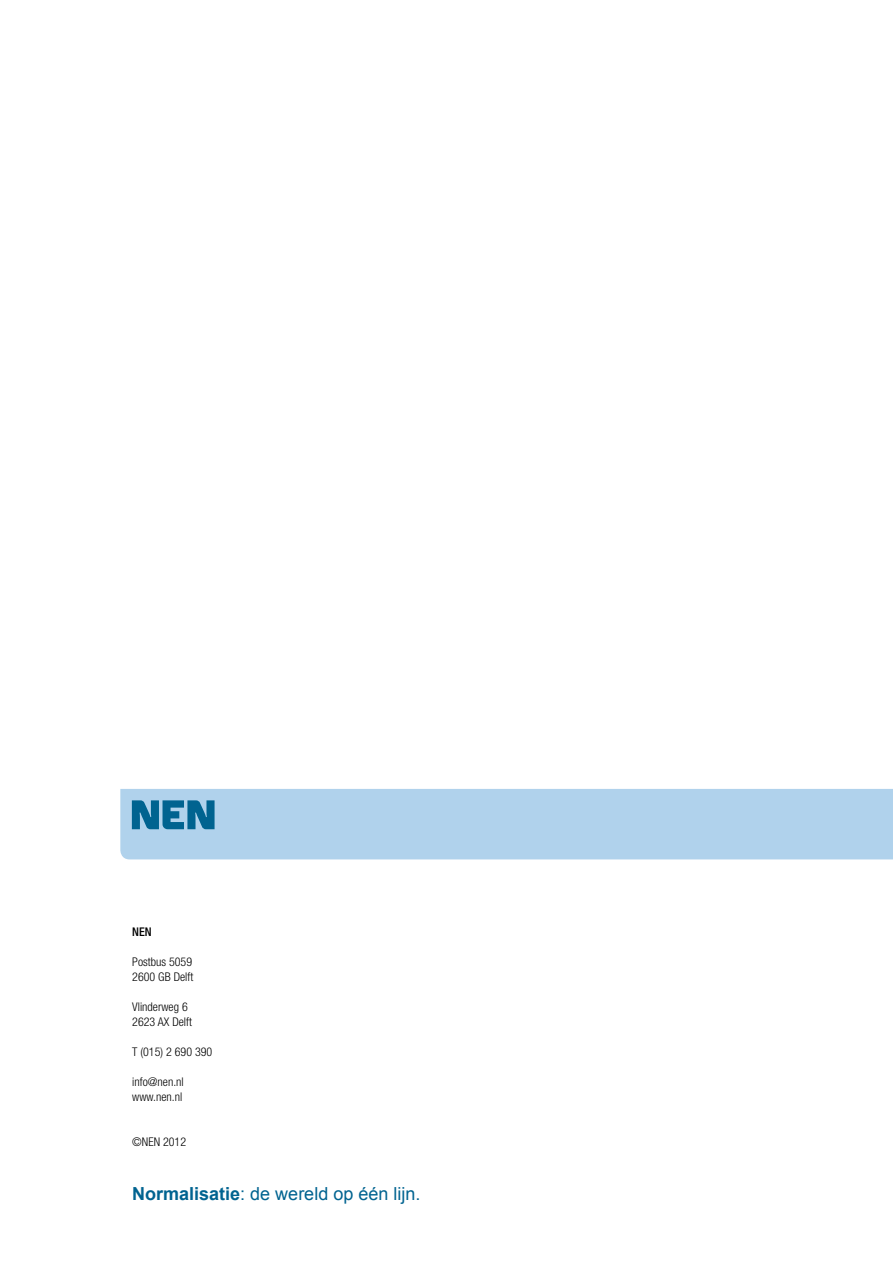
<style>
.page{position:relative;width:893px;height:1263px;background:#fff}
.page>*{position:absolute;margin:0;border:0;box-sizing:border-box;transform-origin:0 0}
.t1{font:18px "Arial";color:#006390}
.t2{font:300 condensed 12px/15px "Helvetica Neue LT Std";color:#000}
.t3{font:500 condensed 12px "Helvetica Neue LT Std";color:#000}
.s1{font-weight:700}
</style>
<div class="page">
<div style="left:120px;top:789px;width:773px;height:70px;background:#b0d2ec"></div>
<svg style="left:132px;top:800px;width:83px;height:29px"></svg>
<p class="t3" style="left:132px;top:924px;width:21px">NEN</p>
<p class="t2" style="left:132px;top:954px;width:63px">Postbus 5059<br>2600 GB Delft</p>
<p class="t2" style="left:132px;top:999px;width:61px">Vlinderweg 6<br>2623 AX Delft</p>
<p class="t2" style="left:132px;top:1044px;width:82px">T (015) 2 690 390</p>
<p class="t2" style="left:132px;top:1074px;width:53px">info@nen.nl www.nen.nl</p>
<p class="t2" style="left:132px;top:1134px;width:55px">©NEN 2012</p>
<h1 class="t1" style="left:132px;top:1182px;width:290px"><span class="s1">Normalisatie</span>: de wereld op één lijn.</h1>
</div>
